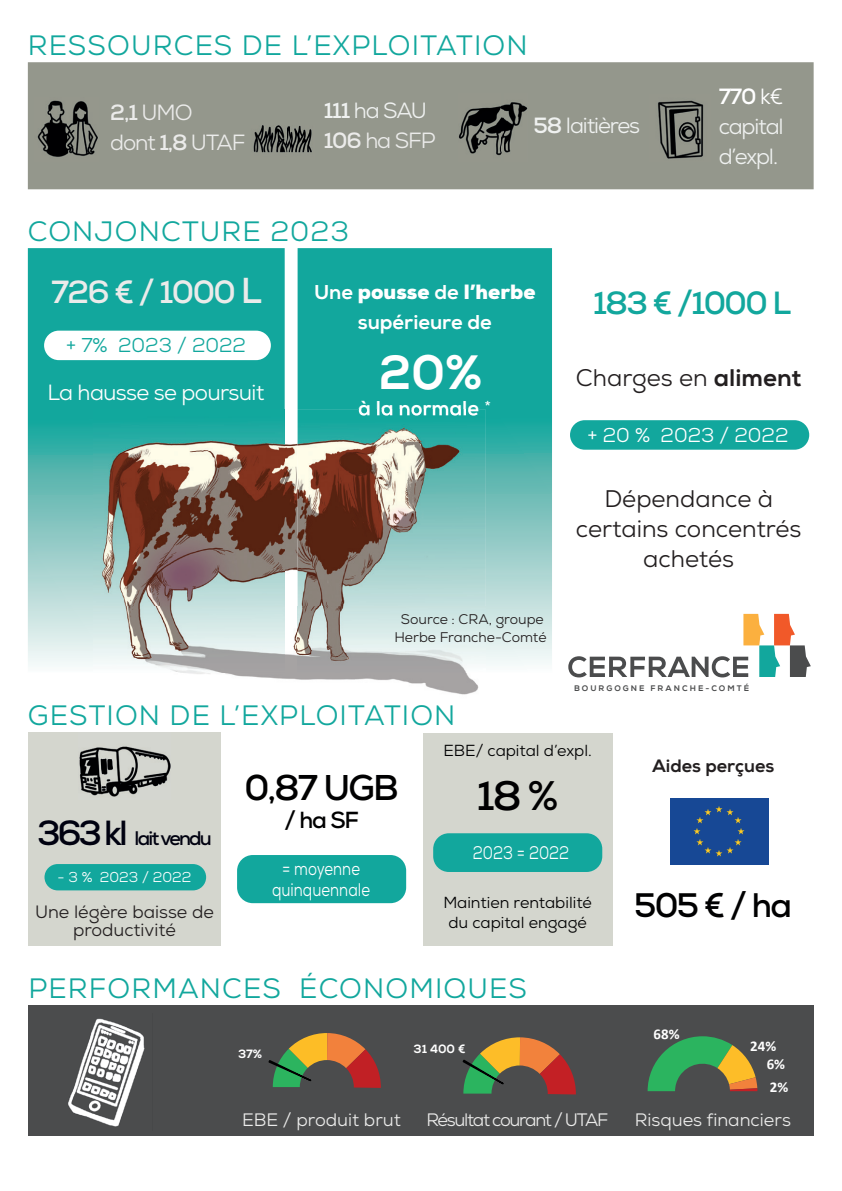
<style>
.page{position:relative;width:842px;height:1191px;background:#fff}
.page>*{position:absolute;margin:0;border:0;box-sizing:border-box;transform-origin:0 0}
.t1{font:48px "Nexa X Bold";color:#fff}
.t2{font:700 41.2px "Nexa";color:#000001}
.t3{font:700 35.8px "Nexa";color:#000001}
.t4{font:700 34px "Nexa";color:#000001}
.t5{font:700 32px "Nexa";letter-spacing:-.05em;color:#ebebea}
.t6{font:700 32px "Nexa";letter-spacing:-.05em;color:#12a79d}
.t7{font:28px "Nexa";letter-spacing:.04em;color:#12a79d}
.t8{font:24px/30px "Nexa";color:#231f20;text-align:center}
.t9{font:700 23.2px "Nexa";color:#000001}
.t10{font:22px/30px "Nexa";letter-spacing:-.05em;color:#eff1f0}
.t11{font:22px "Nexa";letter-spacing:-.03em;color:#fff}
.t12{font:22px/30px "Nexa";letter-spacing:-.05em;color:#ebebea}
.t13{font:20px "Nexa X Bold";color:#fff}
.t14{font:900 20px "Nexa";color:#fff}
.t15{font:20px "Nexa";color:#fff}
.t16{font:20px "Nexa";color:#12a79d}
.t17{font:700 19.6px "Nexa";letter-spacing:-.09em;color:#000110}
.t18{font:18.2px/22px "Nexa";color:#fff;text-align:center;scale:.82 1}
.t19{font:18px "Nexa";color:#ebebea}
.t20{font:18px "Nexa";letter-spacing:-.07em;color:#ebebea}
.t21{font:17.8px/17.8px "Nexa";color:#231f20;text-align:center}
.t22{font:17.8px "Nexa X Bold";color:#231f20}
.t23{font:16px/19.6px "Nexa";color:#000001;text-align:center}
.t24{font:700 14.8px/17.8px "Calibri";color:#fff}
.t25{font:14.2px "Nexa";color:#fff}
.t26{font:14px/17.8px "Nexa";color:#231f20;text-align:center}
.t27{font:12px "Nexa X Bold";color:#fff}
.t28{font:8px "Nexa X Bold";letter-spacing:.25em;color:#4b4c4d}
.s1{font-weight:700}
.s2{font-weight:700;color:#ebebea}
.s3{color:#ebebea}
.s4{font-weight:700;color:#fff}
.s5{color:#fff}
.s6{font-size:36px}
.s7{font-family:"Nexa X Bold";font-weight:400}
.s8{font-family:"Nexa"}
.s9{font-family:"Nexa X Bold"}
.s10{font-size:34.8px}
</style>
<div class="page">
<svg style="left:298px;top:248px;width:254px;height:417px;background:#35b1a9"></svg>
<svg style="left:28px;top:248px;width:257px;height:418px;background:#39b2aa"></svg>
<div style="left:28px;top:1005px;width:786px;height:130px;background:#4b4c4d"></div>
<div style="left:28px;top:732px;width:193px;height:213px;background:#d4d6ce"></div>
<div style="left:423px;top:733px;width:190px;height:212px;background:#d4d6ce"></div>
<div style="left:45px;top:864px;width:161px;height:26px;background:#12a79d;border-radius:13px"></div>
<div style="left:44px;top:331px;width:227px;height:29px;background:#fff;border-radius:15px"></div>
<div style="left:570px;top:420px;width:239px;height:30px;background:#12a79d;border-radius:15px"></div>
<img style="left:79px;top:746px;width:92px;height:51px">
<img style="left:225px;top:410px;width:130px;height:270px">
<img style="left:179px;top:672px;width:46px;height:2px">
<img style="left:355px;top:672px;width:124px;height:23px">
<img style="left:298px;top:410px;width:188px;height:262px">
<img style="left:94px;top:410px;width:191px;height:262px">
<img style="left:359px;top:410px;width:119px;height:5px">
<div style="left:29px;top:63px;width:784px;height:125px;background:#94978c"></div>
<div style="left:28px;top:62px;width:786px;height:127px;border:2px solid #94978c"></div>
<img style="left:37px;top:100px;width:61px;height:57px">
<img style="left:253px;top:125px;width:59px;height:28px">
<img style="left:658px;top:100px;width:46px;height:59px">
<img style="left:459px;top:102px;width:68px;height:54px">
<div style="left:433px;top:833px;width:169px;height:39px;background:#12a79d;border-radius:16px"></div>
<div style="left:237px;top:855px;width:169px;height:48px;background:#12a79d;border-radius:16px"></div>
<div style="left:670px;top:799px;width:98px;height:65px;background:#174895"></div>
<svg style="left:648px;top:1036px;width:109px;height:55px"></svg>
<img style="left:68px;top:1018px;width:77px;height:109px">
<svg style="left:568px;top:614px;width:243px;height:63px"></svg>
<svg style="left:462px;top:1037px;width:114px;height:57px"></svg>
<svg style="left:268px;top:1033px;width:113px;height:55px"></svg>
<p class="t7" style="left:28px;top:28px;width:501px">RESSOURCES DE L’EXPLOITATION</p>
<p class="t12" style="left:110px;top:97px;width:137px"><span class="s1">2,1</span> UMO<br>dont <span class="s1">1,8</span> UTAF</p>
<p class="t10" style="left:324px;top:95px;width:114px"><span class="s1">111</span> ha SAU<br><span class="s2">106</span> <span class="s3">ha SFP</span></p>
<p class="t10" style="left:534px;top:110px;width:108px"><span class="s1">58</span> laitières</p>
<p class="t10" style="left:719px;top:82px;width:67px;text-align:justify"><span class="s4">770</span> <span class="s5">k€ </span>capital d’expl.</p>
<p class="t7" style="left:28px;top:213px;width:323px">CONJONCTURE 2023</p>
<p class="t5" style="left:51px;top:271px;width:212px">726 € / 1000 <span class="s6">L</span></p>
<p class="t14" style="left:314px;top:279px;width:223px"><span class="s7">Une</span> pousse <span class="s7">de</span> l’herbe</p>
<p class="t13" style="left:358px;top:310px;width:136px">supérieure de</p>
<h1 class="t1" style="left:379px;top:343px;width:105px">20%</h1>
<p class="t13" style="left:358px;top:396px;width:135px">à la normale <span class="s8">*</span></p>
<p class="t16" style="left:66px;top:333px;width:181px">+ 7% 2023 / 2022</p>
<p class="t11" style="left:48px;top:378px;width:218px">La hausse se poursuit</p>
<p class="t26" style="left:394px;top:610px;width:154px">Source : CRA, groupe<br>Herbe Franche-Comté</p>
<p class="t7" style="left:28px;top:697px;width:429px">GESTION DE L’EXPLOITATION</p>
<p class="t6" style="left:593px;top:283px;width:200px">183 € /1000 L</p>
<p class="t8" style="left:576px;top:363px;width:227px">Charges en <span class="s9">aliment</span></p>
<p class="t15" style="left:587px;top:422px;width:202px">+ 20 % 2023 / 2022</p>
<p class="t8" style="left:576px;top:483px;width:227px">Dépendance à certains concentrés achetés</p>
<p class="t28" style="left:574px;top:683px;width:176px">BOURGOGNE FRANCHE-COMTÉ</p>
<p class="t17" style="left:37px;top:825px;width:176px"><span class="s10">363 kl</span> lait vendu</p>
<p class="t25" style="left:58px;top:868px;width:135px">- 3 % 2023 / 2022</p>
<p class="t21" style="left:35px;top:903px;width:180px">Une légère baisse de productivité</p>
<p class="t3" style="left:244px;top:764px;width:156px">0,87 UGB</p>
<p class="t9" style="left:284px;top:805px;width:76px">/ ha SF</p>
<p class="t18" style="left:272px;top:857px;width:121px">= moyenne quinquennale</p>
<p class="t23" style="left:443px;top:741px;width:150px">EBE/ capital d’expl.</p>
<h2 class="t2" style="left:477px;top:769px;width:83px">18 %</h2>
<p class="t18" style="left:473px;top:842px;width:119px">2023 = 2022</p>
<p class="t23" style="left:443px;top:892px;width:150px">Maintien rentabilité du capital engagé</p>
<p class="t7" style="left:28px;top:970px;width:500px">PERFORMANCES ÉCONOMIQUES</p>
<p class="t27" style="left:238px;top:1046px;width:26px">37%</p>
<p class="t27" style="left:414px;top:1041px;width:53px">31 400 €</p>
<p class="t22" style="left:652px;top:755px;width:124px">Aides perçues</p>
<p class="t4" style="left:634px;top:883px;width:159px">505 € / ha</p>
<p class="t24" style="left:654px;top:1024px;width:28px">68%</p>
<p class="t24" style="left:767px;top:1036px;width:20px;text-indent:-17px">24%<br>6%</p>
<p class="t24" style="left:770px;top:1077px;width:20px">2%</p>
<p class="t19" style="left:242px;top:1108px;width:160px">EBE / produit brut</p>
<p class="t20" style="left:426px;top:1108px;width:184px">Résultat courant / UTAF</p>
<p class="t19" style="left:635px;top:1108px;width:158px">Risques financiers</p>
</div>
